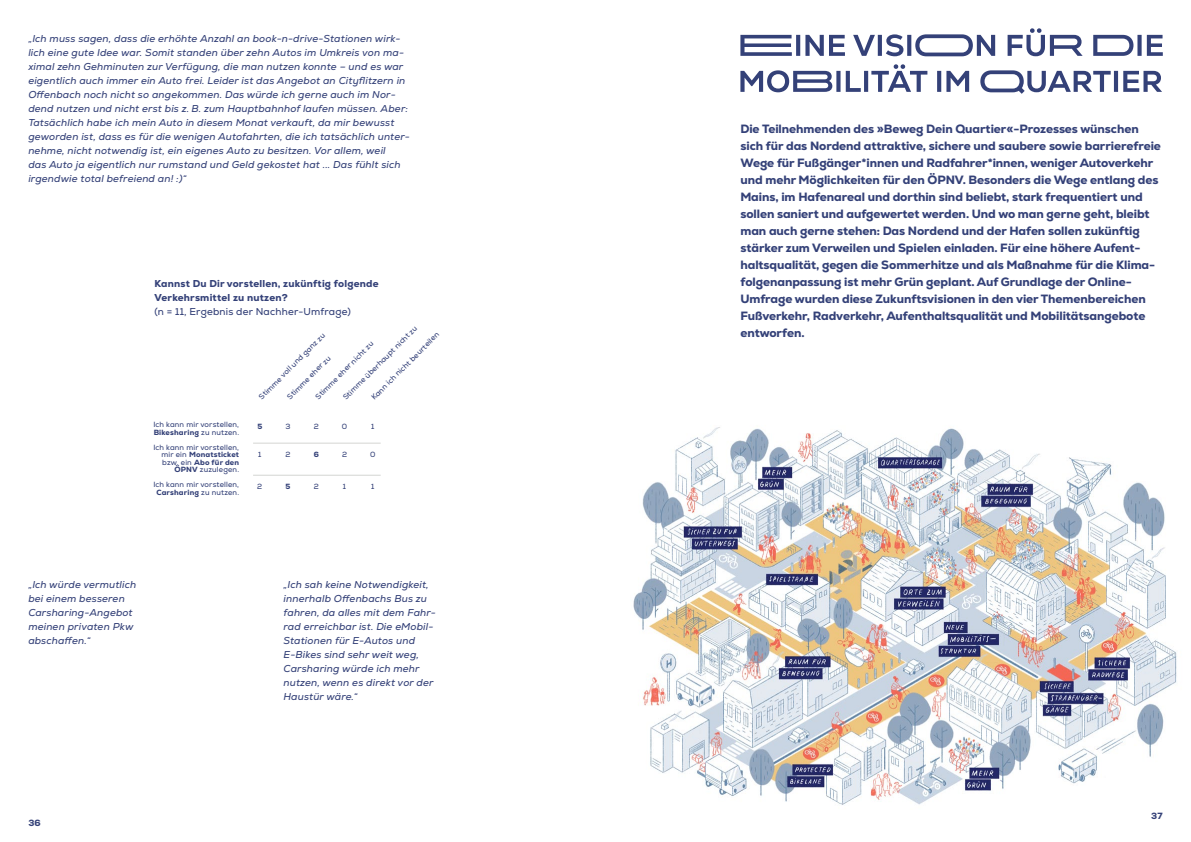
<style>
.page{position:relative;width:1191px;height:842px;background:#fff}
.page>*{position:absolute;margin:0;border:0;box-sizing:border-box;transform-origin:0 0}
.AgendaMap_Einleitung{font:800 12px/17px "Nexa";letter-spacing:-.005em;color:#344178}
.AgendaMap_Zitate_Mob{font:italic 10px/14px "Nexa";letter-spacing:.02em;color:#344178}
.AgendaMap_Fließtext{font:800 10px/14px "Nexa";letter-spacing:.02em;color:#344178}
.AgendaMap_Fließtext-2{font:10px "Nexa";letter-spacing:.02em;color:#344178}
.t1{font:800 9px "Nexa";color:#344178}
.AgendaMap_Bildunters{font:7.5px "Nexa";letter-spacing:.02em;color:#344178}
.AgendaMap_Bildunters-2{font:800 7.5px/7.5px "Nexa";letter-spacing:.02em;color:#344178;text-align:right}
.s1{font-weight:400}
</style>
<div class="page">
<svg style="left:740px;top:64px;width:422px;height:30px"></svg>
<svg style="left:740px;top:28px;width:422px;height:28px"></svg>
<img style="left:633px;top:427px;width:544px;height:378px">
<hr style="left:253px;top:443px;width:128px;height:1px;background:#d4d5d2">
<hr style="left:253px;top:475px;width:128px;height:1px;background:#d4d5d2">
<p class="AgendaMap_Zitate_Mob" style="left:28px;top:32px;width:383px">„Ich muss sagen, dass die erhöhte Anzahl an book-n-drive-Stationen wirk&shy;lich eine gute Idee war. Somit standen über zehn Autos im Umkreis von ma&shy;ximal zehn Gehminuten zur Verfügung, die man nutzen konnte – und es war eigentlich auch immer ein Auto frei. Leider ist das Angebot an Cityflitzern in Offenbach noch nicht so angekommen. Das würde ich gerne auch im Nor&shy;dend nutzen und nicht erst bis z. B. zum Hauptbahnhof laufen müssen. Aber:<br>Tatsächlich habe ich mein Auto in diesem Monat verkauft, da mir bewusst geworden ist, dass es für die wenigen Autofahrten, die ich tatsächlich unter&shy;nehme, nicht notwendig ist, ein eigenes Auto zu besitzen. Vor allem, weil<br>das Auto ja eigentlich nur rumstand und Geld gekostet hat ... Das fühlt sich irgendwie total befreiend an! :)“</p>
<p class="AgendaMap_Fließtext" style="left:154px;top:277px;width:226px">Kannst Du Dir vorstellen, zukünftig folgende<br>Verkehrsmittel zu nutzen?</p>
<p class="AgendaMap_Fließtext-2" style="left:154px;top:306px;width:198px">(n = 11, Ergebnis der Nachher-Umfrage)</p>
<p class="AgendaMap_Bildunters" style="left:257px;top:394px;width:92px;rotate:-45deg">Stimme voll und ganz zu</p>
<p class="AgendaMap_Bildunters" style="left:341px;top:395px;width:103px;rotate:-45deg">Stimme überhaupt nicht zu</p>
<p class="AgendaMap_Bildunters" style="left:369px;top:395px;width:94px;rotate:-45deg">Kann ich nicht beurteilen</p>
<p class="AgendaMap_Bildunters" style="left:313px;top:394px;width:80px;rotate:-45deg">Stimme eher nicht zu</p>
<p class="AgendaMap_Bildunters" style="left:285px;top:394px;width:59px;rotate:-45deg">Stimme eher zu</p>
<p class="AgendaMap_Bildunters" style="left:153px;top:420px;width:87px">Ich kann mir vorstellen,</p>
<p class="AgendaMap_Bildunters-2" style="left:154px;top:428px;width:87px">Bikesharing <span class="s1">zu nutzen.</span></p>
<p class="AgendaMap_Bildunters" style="left:153px;top:442px;width:87px">Ich kann mir vorstellen,</p>
<p class="AgendaMap_Bildunters-2" style="left:162px;top:451px;width:79px"><span class="s1">mir ein</span> Monatsticket <span class="s1">bzw. ein</span> Abo für den<br>ÖPNV <span class="s1">zuzulegen.</span></p>
<p class="AgendaMap_Bildunters" style="left:153px;top:480px;width:87px">Ich kann mir vorstellen,</p>
<p class="AgendaMap_Bildunters-2" style="left:156px;top:488px;width:84px">Carsharing <span class="s1">zu nutzen.</span></p>
<p class="AgendaMap_Bildunters-2" style="left:257px;top:422px;width:6px">5</p>
<p class="AgendaMap_Bildunters" style="left:258px;top:450px;width:5px">1</p>
<p class="AgendaMap_Bildunters" style="left:257px;top:481px;width:7px">2</p>
<p class="AgendaMap_Bildunters" style="left:285px;top:421px;width:7px">3</p>
<p class="AgendaMap_Bildunters" style="left:314px;top:421px;width:7px">2</p>
<p class="AgendaMap_Bildunters" style="left:342px;top:421px;width:7px">0</p>
<p class="AgendaMap_Bildunters" style="left:371px;top:421px;width:5px">1</p>
<p class="AgendaMap_Bildunters" style="left:285px;top:450px;width:7px">2</p>
<p class="AgendaMap_Bildunters-2" style="left:314px;top:451px;width:7px">6</p>
<p class="AgendaMap_Bildunters" style="left:342px;top:450px;width:7px">2</p>
<p class="AgendaMap_Bildunters" style="left:370px;top:450px;width:7px">0</p>
<p class="AgendaMap_Bildunters-2" style="left:285px;top:482px;width:6px">5</p>
<p class="AgendaMap_Bildunters" style="left:314px;top:481px;width:7px">2</p>
<p class="AgendaMap_Bildunters" style="left:343px;top:481px;width:5px">1</p>
<p class="AgendaMap_Bildunters" style="left:371px;top:481px;width:5px">1</p>
<p class="AgendaMap_Zitate_Mob" style="left:28px;top:578px;width:109px">„Ich würde vermutlich bei einem besseren<br>Carsharing-Angebot meinen privaten Pkw abschaffen.“</p>
<p class="AgendaMap_Zitate_Mob" style="left:283px;top:578px;width:154px">„Ich sah keine Notwendigkeit, innerhalb Offenbachs Bus zu fahren, da alles mit dem Fahr&shy;rad erreichbar ist. Die eMobil-<br>Stationen für E-Autos und<br>E-Bikes sind sehr weit weg,<br>Carsharing würde ich mehr nutzen, wenn es direkt vor der<br>Haustür wäre.“</p>
<p class="t1" style="left:28px;top:817px;width:14px">36</p>
<p class="AgendaMap_Einleitung" style="left:740px;top:121px;width:422px">Die Teilnehmenden des »Beweg Dein Quartier«-Prozesses wünschen sich für das Nordend attraktive, sichere und saubere sowie barrierefreie Wege für Fußgänger*innen und Radfahrer*innen, weniger Autoverkehr und mehr Möglichkeiten für den ÖPNV. Besonders die Wege entlang des Mains, im Hafenareal und dorthin sind beliebt, stark frequentiert und sollen saniert und aufgewertet werden. Und wo man gerne geht, bleibt man auch gerne stehen: Das Nordend und der Hafen sollen zukünftig stärker zum Verweilen und Spielen einladen. Für eine höhere Aufent&shy;haltsqualität, gegen die Sommerhitze und als Maßnahme für die Klima&shy;folgenanpassung ist mehr Grün geplant. Auf Grundlage der Online-Umfrage wurden diese Zukunftsvisionen in den vier Themenbereichen Fußverkehr, Radverkehr, Aufenthaltsqualität und Mobilitätsangebote entworfen.</p>
<p class="t1" style="left:1151px;top:810px;width:13px">37</p>
</div>
